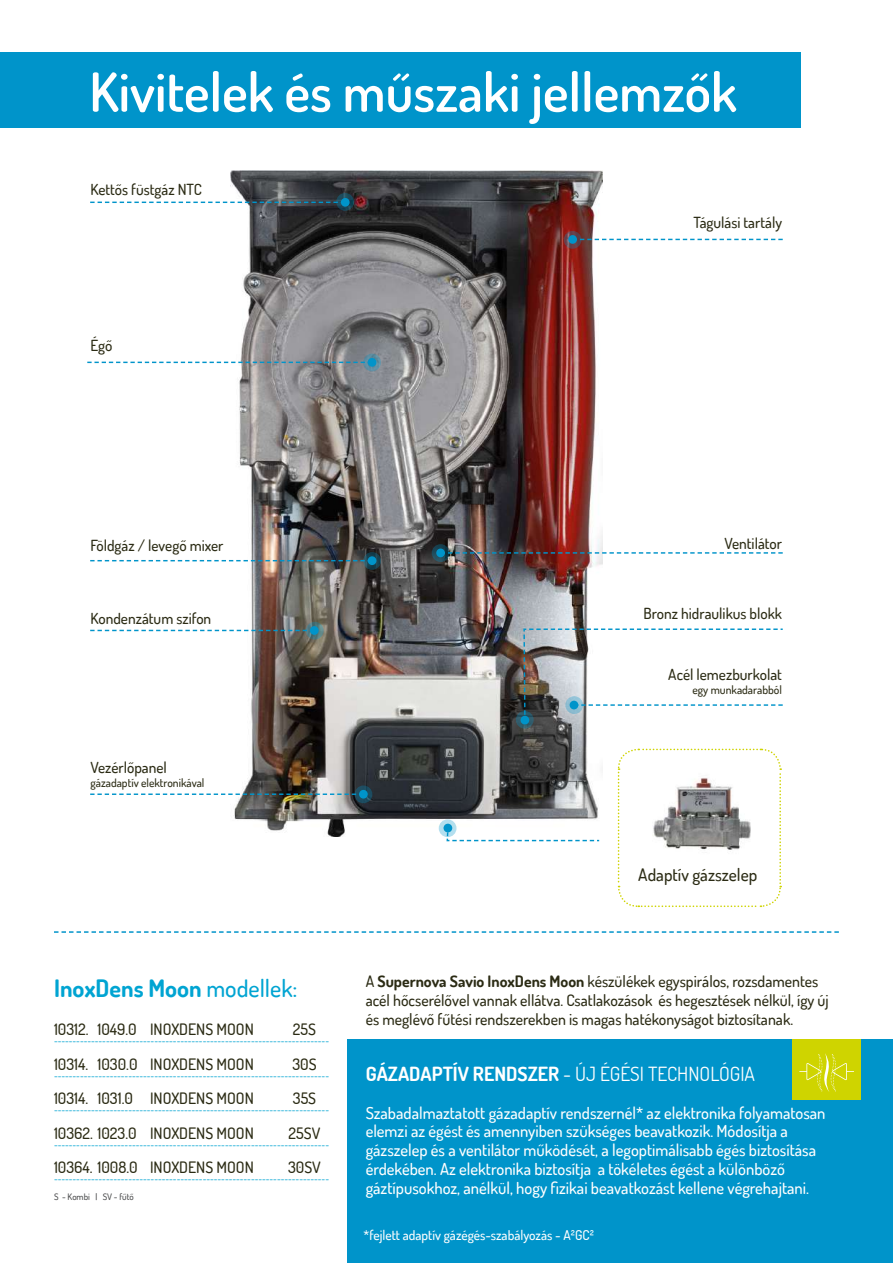
<style>
.page{position:relative;width:893px;height:1263px;background:#fff}
.page>*{position:absolute;margin:0;border:0;box-sizing:border-box;transform-origin:0 0}
.t1{font:600 54px "Dosis";color:#fff}
.t2{font:700 24px "Dosis";color:#00a4d2}
.t3{font:19.5px "Dosis";color:#fff}
.t4{font:500 17.25px "Dosis";color:#2b2b14}
.t5{font:500 16.5px/18.8px "Dosis";color:#fff}
.t6{font:500 15.75px/18.8px "Dosis";color:#2b2b14}
.t7{font:500 15.3px "Dosis";color:#2b2b14}
.t8{font:500 13.5px "Dosis";color:#fff}
.t9{font:500 11.7px "Dosis";color:#2b2b14}
.t10{font:500 9px "Dosis";color:#00a4d2}
.t11{font:500 9px "Dosis";color:#4b4c4d}
.s1{font-weight:500}
.s2{font-weight:700}
</style>
<div class="page">
<div style="left:0;top:53px;width:800px;height:75px;background:#0094ca"></div>
<div style="left:348px;top:1040px;width:545px;height:223px;background:#0094ca"></div>
<div style="left:792px;top:1040px;width:68px;height:60px;background:#cfd400"></div>
<svg style="left:799px;top:1053px;width:55px;height:39px"></svg>
<img style="left:230px;top:170px;width:373px;height:667px">
<svg style="left:617px;top:748px;width:165px;height:160px"></svg>
<svg style="left:581px;top:239px;width:202px;height:1px"></svg>
<svg style="left:449px;top:552px;width:334px;height:2px"></svg>
<svg style="left:523px;top:628px;width:260px;height:94px"></svg>
<svg style="left:446px;top:826px;width:155px;height:16px"></svg>
<svg style="left:565px;top:696px;width:18px;height:18px"></svg>
<svg style="left:516px;top:711px;width:18px;height:18px"></svg>
<svg style="left:432px;top:544px;width:17px;height:18px"></svg>
<svg style="left:363px;top:354px;width:18px;height:17px"></svg>
<svg style="left:336px;top:193px;width:18px;height:18px"></svg>
<svg style="left:564px;top:231px;width:17px;height:18px"></svg>
<svg style="left:363px;top:552px;width:18px;height:18px"></svg>
<svg style="left:306px;top:622px;width:18px;height:17px"></svg>
<div style="left:355px;top:785px;width:17px;height:18px;background:#1e4d61;border-radius:50%"></div>
<svg style="left:439px;top:819px;width:17px;height:18px"></svg>
<svg style="left:90px;top:202px;width:251px;height:1px"></svg>
<div style="left:341px;top:198px;width:9px;height:9px;background:#0094ca;border-radius:50%"></div>
<svg style="left:87px;top:362px;width:281px;height:1px"></svg>
<div style="left:368px;top:358px;width:8px;height:9px;background:#0094ca;border-radius:50%"></div>
<svg style="left:90px;top:560px;width:278px;height:1px"></svg>
<div style="left:368px;top:556px;width:8px;height:9px;background:#0094ca;border-radius:50%"></div>
<svg style="left:90px;top:630px;width:220px;height:1px"></svg>
<div style="left:310px;top:626px;width:9px;height:9px;background:#0094ca;border-radius:50%"></div>
<svg style="left:90px;top:793px;width:267px;height:2px"></svg>
<div style="left:359px;top:790px;width:9px;height:9px;background:#0094ca;border-radius:50%"></div>
<svg style="left:54px;top:931px;width:785px;height:2px"></svg>
<h1 class="t1" style="left:89px;top:57px;width:649px">Kivitelek és műszaki jellemzők</h1>
<h3 class="t7" style="left:90px;top:179px;width:113px">Kettős füstgáz NTC</h3>
<h3 class="t7" style="left:90px;top:336px;width:24px">Égő</h3>
<h3 class="t7" style="left:693px;top:212px;width:90px">Tágulási tartály</h3>
<h3 class="t7" style="left:90px;top:536px;width:135px">Földgáz / levegő mixer</h3>
<h3 class="t7" style="left:90px;top:609px;width:122px">Kondenzátum szifon</h3>
<h3 class="t7" style="left:90px;top:757px;width:78px">Vezérlőpanel</h3>
<p class="t9" style="left:90px;top:775px;width:116px">gázadaptív elektronikával</p>
<h3 class="t7" style="left:724px;top:533px;width:59px">Ventilátor</h3>
<h3 class="t7" style="left:643px;top:603px;width:140px">Bronz hidraulikus blokk</h3>
<h3 class="t7" style="left:668px;top:664px;width:115px">Acél lemezburkolat</h3>
<p class="t9" style="left:692px;top:682px;width:91px">egy munkadarabból</p>
<h3 class="t4" style="left:638px;top:864px;width:120px">Adaptív gázszelep</h3>
<h2 class="t2" style="left:54px;top:973px;width:245px">InoxDens Moon <span class="s1">modellek:</span></h2>
<h3 class="t6" style="left:54px;top:1019px;width:201px">10312. 1049.0 INOXDENS MOON</h3>
<h3 class="t6" style="left:293px;top:1019px;width:25px">25S</h3>
<p class="t10" style="left:54px;top:1035px;width:277px">--------------------------------------------------------------------------</p>
<h3 class="t6" style="left:54px;top:1054px;width:201px">10314. 1030.0 INOXDENS MOON</h3>
<h3 class="t6" style="left:292px;top:1054px;width:26px">30S</h3>
<p class="t10" style="left:54px;top:1069px;width:277px">--------------------------------------------------------------------------</p>
<h3 class="t6" style="left:54px;top:1088px;width:201px">10314. 1031.0 INOXDENS MOON</h3>
<h3 class="t6" style="left:293px;top:1088px;width:25px">35S</h3>
<p class="t10" style="left:54px;top:1104px;width:277px">--------------------------------------------------------------------------</p>
<h3 class="t6" style="left:54px;top:1123px;width:201px">10362. 1023.0 INOXDENS MOON</h3>
<h3 class="t6" style="left:289px;top:1123px;width:33px">25SV</h3>
<p class="t10" style="left:54px;top:1138px;width:277px">--------------------------------------------------------------------------</p>
<h3 class="t6" style="left:54px;top:1157px;width:201px">10364. 1008.0 INOXDENS MOON</h3>
<h3 class="t6" style="left:288px;top:1157px;width:34px">30SV</h3>
<p class="t10" style="left:54px;top:1173px;width:277px">--------------------------------------------------------------------------</p>
<p class="t11" style="left:54px;top:1191px;width:81px">S - Kombi | SV - fűtő</p>
<h3 class="t6" style="left:366px;top:972px;width:465px">A <span class="s2">Supernova Savio InoxDens Moon</span> készülékek egyspirálos, rozsdamentes acél hőcserélővel vannak ellátva. Csatlakozások és hegesztések nélkül, így új és meglévő fűtési rendszerekben is magas hatékonyságot biztosítanak.</h3>
<h3 class="t3" style="left:366px;top:1061px;width:391px"><span class="s2">GÁZADAPTÍV RENDSZER</span> - ÚJ ÉGÉSI TECHNOLÓGIA</h3>
<p class="t5" style="left:366px;top:1103px;width:461px">Szabadalmaztatott gázadaptív rendszernél* az elektronika folyamatosan elemzi az égést és amennyiben szükséges beavatkozik. Módosítja a gázszelep és a ventilátor működését, a legoptimálisabb égés biztosítása érdekében. Az elektronika biztosítja a tökéletes égést a különböző gáztípusokhoz, anélkül, hogy fizikai beavatkozást kellene végrehajtani.</p>
<h3 class="t8" style="left:364px;top:1226px;width:232px">*fejlett adaptív gázégés-szabályozás - A²GC²</h3>
</div>
